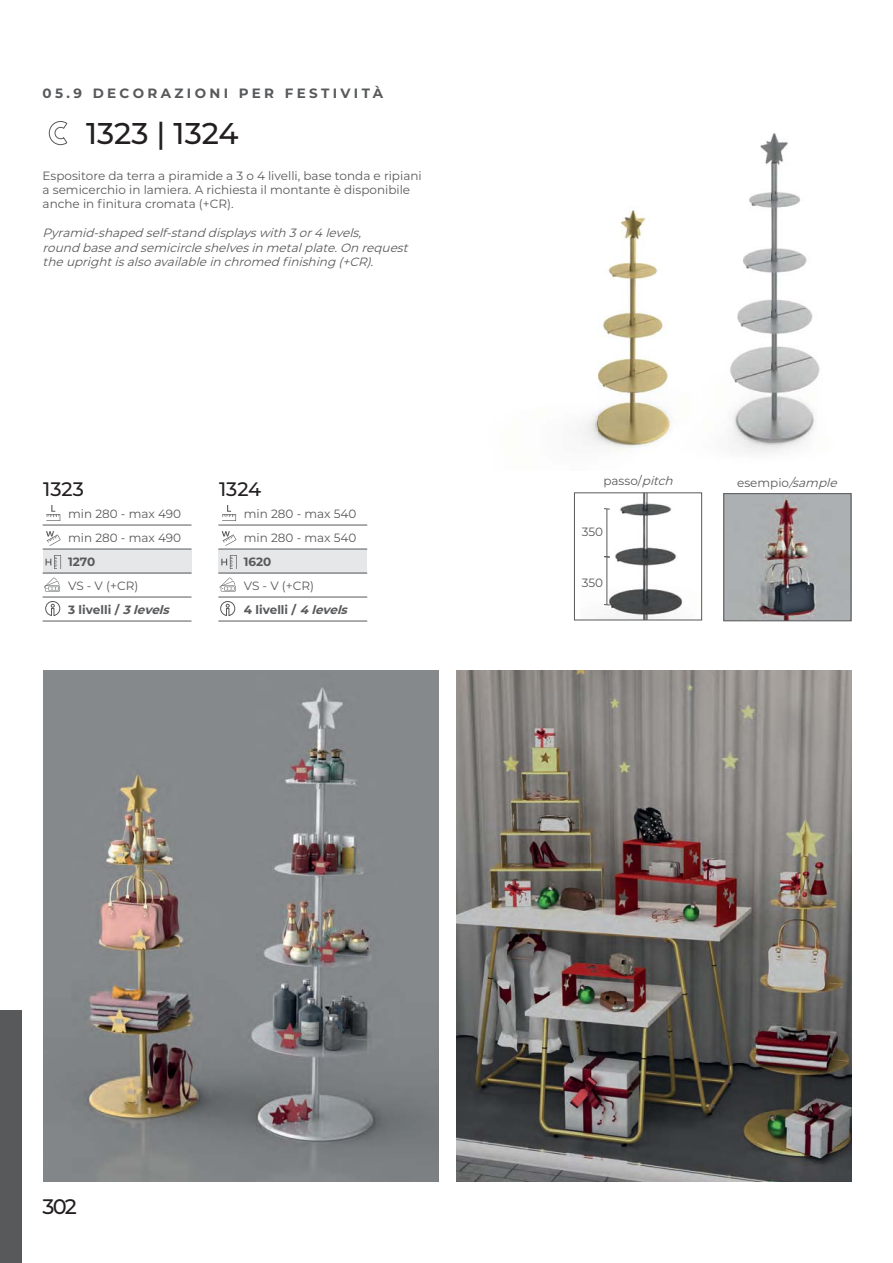
<style>
.page{position:relative;width:893px;height:1263px;background:#fff}
.page>*{position:absolute;margin:0;border:0;box-sizing:border-box;transform-origin:0 0}
.t1{font:500 30px "Montserrat";color:#231f20}
.t2{font:500 21px "Montserrat";color:#231f20}
.t3{font:500 19.5px "Montserrat";color:#231f20}
.t4{font:700 13.5px "Montserrat";letter-spacing:.25em;color:#58595b}
.t5{font:12px/24px "Montserrat";color:#58595b}
.t6{font:italic 12px/14.4px "Montserrat";color:#58595b}
.t7{font:700 12px "Montserrat";color:#58595b}
.s1{font-weight:700}
.s2{font-weight:700;font-style:italic}
.s3{font-style:italic}
</style>
<div class="page">
<div style="left:0;top:1010px;width:21px;height:253px;background:#58595b"></div>
<svg style="left:49px;top:121px;width:19px;height:24px"></svg>
<img style="left:604px;top:495px;width:78px;height:123px">
<div style="left:574px;top:493px;width:128px;height:127px;border:1px solid #58595b"></div>
<hr style="left:607px;top:557px;width:1px;height:48px;background:#58595b">
<hr style="left:607px;top:509px;width:1px;height:48px;background:#58595b">
<svg style="left:604px;top:508px;width:6px;height:2px"></svg>
<div style="left:43px;top:549px;width:148px;height:24px;background:#e6e7e8"></div>
<div style="left:218px;top:549px;width:149px;height:24px;background:#e6e7e8"></div>
<hr style="left:43px;top:525px;width:148px;height:1px;background:#58595b">
<hr style="left:43px;top:549px;width:148px;height:1px;background:#58595b">
<hr style="left:43px;top:573px;width:148px;height:1px;background:#58595b">
<hr style="left:43px;top:597px;width:148px;height:1px;background:#58595b">
<hr style="left:43px;top:621px;width:148px;height:1px;background:#58595b">
<hr style="left:218px;top:525px;width:149px;height:1px;background:#58595b">
<hr style="left:218px;top:549px;width:149px;height:1px;background:#58595b">
<hr style="left:218px;top:573px;width:149px;height:1px;background:#58595b">
<hr style="left:218px;top:597px;width:149px;height:1px;background:#58595b">
<hr style="left:218px;top:621px;width:149px;height:1px;background:#58595b">
<svg style="left:46px;top:505px;width:14px;height:16px"></svg>
<svg style="left:222px;top:505px;width:14px;height:16px"></svg>
<svg style="left:46px;top:555px;width:15px;height:14px"></svg>
<svg style="left:221px;top:555px;width:16px;height:14px"></svg>
<svg style="left:46px;top:531px;width:15px;height:15px"></svg>
<svg style="left:222px;top:531px;width:14px;height:15px"></svg>
<svg style="left:44px;top:578px;width:16px;height:14px"></svg>
<svg style="left:220px;top:578px;width:16px;height:14px"></svg>
<svg style="left:45px;top:601px;width:15px;height:15px"></svg>
<svg style="left:220px;top:601px;width:15px;height:15px"></svg>
<img style="left:725px;top:495px;width:124px;height:124px">
<div style="left:723px;top:493px;width:128px;height:128px;border:1px solid #58595b"></div>
<img style="left:579px;top:371px;width:20px;height:74px">
<img style="left:599px;top:133px;width:221px;height:320px">
<img style="left:44px;top:671px;width:394px;height:511px">
<img style="left:457px;top:671px;width:394px;height:511px">
<p class="t4" style="left:43px;top:88px;width:342px">05.9 DECORAZIONI PER FESTIVITÀ</p>
<h1 class="t1" style="left:86px;top:121px;width:154px">1323 | 1324</h1>
<p class="t5" style="left:43px;top:169px;width:381px;line-height:14.4px">Espositore da terra a piramide a 3 o 4 livelli, base tonda e ripiani a semicerchio in lamiera. A richiesta il montante è disponibile anche in finitura cromata (+CR).</p>
<p class="t6" style="left:43px;top:226px;width:370px">Pyramid-shaped self-stand displays with 3 or4 levels,<br>round base and semicircle shelves in metalplate.On request the uprightis also available in chromed finishing (+CR).</p>
<h3 class="t3" style="left:43px;top:481px;width:42px">1323</h3>
<h3 class="t3" style="left:219px;top:481px;width:44px">1324</h3>
<p class="t5" style="left:68px;top:503px;width:114px">min 280 - max 490 min 280 - max 490</p>
<p class="t7" style="left:68px;top:557px;width:29px">1270</p>
<p class="t5" style="left:68px;top:575px;width:105px">VS - V (+CR)<br><span class="s1">3 livelli /</span> <span class="s2">3 levels</span></p>
<p class="t5" style="left:244px;top:503px;width:114px">min 280 - max 540 min 280 - max 540</p>
<p class="t7" style="left:244px;top:557px;width:29px">1620</p>
<p class="t5" style="left:244px;top:575px;width:108px">VS - V (+CR)<br><span class="s1">4 livelli /</span> <span class="s2">4 levels</span></p>
<p class="t5" style="left:603px;top:469px;width:74px">passo/<span class="s3">pitch</span></p>
<p class="t5" style="left:582px;top:521px;width:23px">350</p>
<p class="t5" style="left:582px;top:571px;width:23px">350</p>
<p class="t5" style="left:737px;top:471px;width:104px">esempio<span class="s3">/sample</span></p>
<h2 class="t2" style="left:43px;top:1198px;width:36px">302</h2>
</div>
